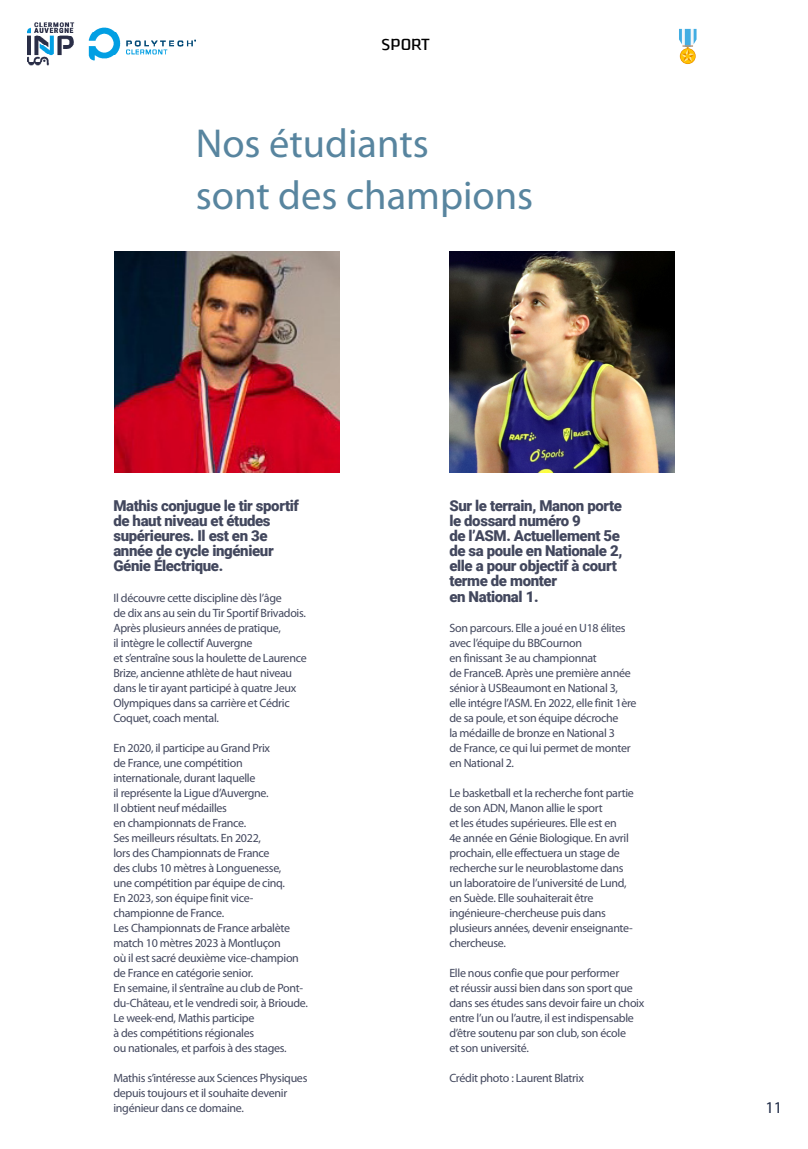
<style>
.page{position:relative;width:808px;height:1149px;background:#fff}
.page>*{position:absolute;margin:0;border:0;box-sizing:border-box;transform-origin:0 0}
.Chap{font:40.5px "Myriad Pro";color:#58859f}
.t1{font:17.55px "Downtempo";color:#000}
.t2{font:16.5px "Myriad Pro";color:#1f2b46}
.texte{font:900 15px/15px "Roboto";letter-spacing:-.025em;color:#42475d}
.texte-2{font:12px/15px "Myriad Pro";letter-spacing:-.025em;color:#42475d}
</style>
<div class="page">
<img style="left:28px;top:22px;width:47px;height:43px">
<img style="left:88px;top:27px;width:107px;height:34px">
<img style="left:449px;top:251px;width:225px;height:221px">
<img style="left:115px;top:251px;width:225px;height:221px">
<p class="t1" style="left:382px;top:34px;width:49px">SPORT</p>
<p class="Chap" style="left:196px;top:119px;width:235px">Nos étudiants</p>
<p class="Chap" style="left:196px;top:170px;width:339px">sont des champions</p>
<p class="texte" style="left:113px;top:498px;width:187px">Mathis conjugue le tir sportif de haut niveau et études supérieures. Il est en 3e année de cycle ingénieur<br>Génie Électrique.</p>
<p class="texte-2" style="left:113px;top:589px;width:170px">Il découvre cette discipline dès l’âge</p>
<p class="texte-2" style="left:113px;top:604px;width:194px">de dix ans au sein du Tir Sportif Brivadois.<br>Après plusieurs années de pratique,</p>
<p class="texte-2" style="left:113px;top:634px;width:141px">il intègre le collectif Auvergne</p>
<p class="texte-2" style="left:113px;top:649px;width:195px">et s’entraîne sous la houlette de Laurence Brize, ancienne athlète de haut niveau dans le tir ayant participé à quatre Jeux Olympiques dans sa carrière et Cédric Coquet, coach mental.</p>
<p class="texte-2" style="left:113px;top:739px;width:158px">En 2020, il participe au Grand Prix</p>
<p class="texte-2" style="left:113px;top:754px;width:144px">de France, une compétition internationale, durant laquelle</p>
<p class="texte-2" style="left:113px;top:784px;width:157px">il représente la Ligue d’Auvergne.</p>
<p class="texte-2" style="left:113px;top:799px;width:115px">Il obtient neuf médailles</p>
<p class="texte-2" style="left:113px;top:814px;width:134px">en championnats de France.</p>
<p class="texte-2" style="left:113px;top:829px;width:149px">Ses meilleurs résultats. En 2022,</p>
<p class="texte-2" style="left:113px;top:844px;width:158px">lors des Championnats de France</p>
<p class="texte-2" style="left:113px;top:859px;width:170px">des clubs 10 mètres à Longuenesse,</p>
<p class="texte-2" style="left:113px;top:874px;width:173px">une compétition par équipe de cinq.</p>
<p class="texte-2" style="left:113px;top:889px;width:142px">En 2023, son équipe finit vice&shy;championne de France.</p>
<p class="texte-2" style="left:113px;top:919px;width:178px">Les Championnats de France arbalète match 10 mètres 2023 à Montluçon</p>
<p class="texte-2" style="left:113px;top:949px;width:187px">où il est sacré deuxième vice-champion de France en catégorie senior.</p>
<p class="texte-2" style="left:113px;top:979px;width:196px">En semaine, il s’entraîne au club de Pont&shy;du-Château, et le vendredi soir, à Brioude.<br>Le week-end, Mathis participe</p>
<p class="texte-2" style="left:113px;top:1024px;width:142px">à des compétitions régionales</p>
<p class="texte-2" style="left:113px;top:1039px;width:175px">ou nationales, et parfois à des stages.</p>
<p class="texte-2" style="left:113px;top:1069px;width:196px">Mathis s’intéresse aux Sciences Physiques depuis toujours et il souhaite devenir ingénieur dans ce domaine.</p>
<p class="texte" style="left:449px;top:498px;width:174px">Sur le terrain, Manon porte</p>
<p class="texte" style="left:449px;top:513px;width:133px">le dossard numéro 9</p>
<p class="texte" style="left:449px;top:528px;width:172px">de l’ASM. Actuellement 5e</p>
<p class="texte" style="left:449px;top:543px;width:175px">de sa poule en Nationale 2, elle a pour objectif à court terme de monter</p>
<p class="texte" style="left:449px;top:588px;width:91px">en National 1.</p>
<p class="texte-2" style="left:449px;top:619px;width:178px">Son parcours. Elle a joué en U18 élites avec l’équipe du BBCournon</p>
<p class="texte-2" style="left:449px;top:649px;width:149px">en finissant 3e au championnat</p>
<p class="texte-2" style="left:449px;top:664px;width:183px">de FranceB. Après une première année sénior à USBeaumont en National 3,</p>
<p class="texte-2" style="left:449px;top:694px;width:189px">elle intégre l’ASM. En 2022, elle finit 1ère de sa poule, et son équipe décroche</p>
<p class="texte-2" style="left:449px;top:724px;width:167px">la médaille de bronze en National 3</p>
<p class="texte-2" style="left:449px;top:739px;width:183px">de France, ce qui lui permet de monter en National 2.</p>
<p class="texte-2" style="left:449px;top:784px;width:186px">Le basketball et la recherche font partie de son ADN, Manon allie le sport</p>
<p class="texte-2" style="left:449px;top:814px;width:181px">et les études supérieures. Elle est en 4e année en Génie Biologique. En avril prochain, elle effectuera un stage de recherche sur le neuroblastome dans</p>
<p class="texte-2" style="left:449px;top:874px;width:179px">un laboratoire de l’université de Lund,</p>
<p class="texte-2" style="left:449px;top:889px;width:185px">en Suède. Elle souhaiterait être ingénieure-chercheuse puis dans plusieurs années, devenir enseignante&shy;chercheuse.</p>
<p class="texte-2" style="left:449px;top:964px;width:171px">Elle nous confie que pour performer</p>
<p class="texte-2" style="left:449px;top:979px;width:196px">et réussir aussi bien dans son sport que dans ses études sans devoir faire un choix entre l’un ou l’autre, il est indispensable d’être soutenu par son club, son école</p>
<p class="texte-2" style="left:449px;top:1039px;width:81px">et son université.</p>
<p class="texte-2" style="left:449px;top:1069px;width:136px">Crédit photo : Laurent Blatrix</p>
<h3 class="t2" style="left:765px;top:1097px;width:18px">11</h3>
</div>
